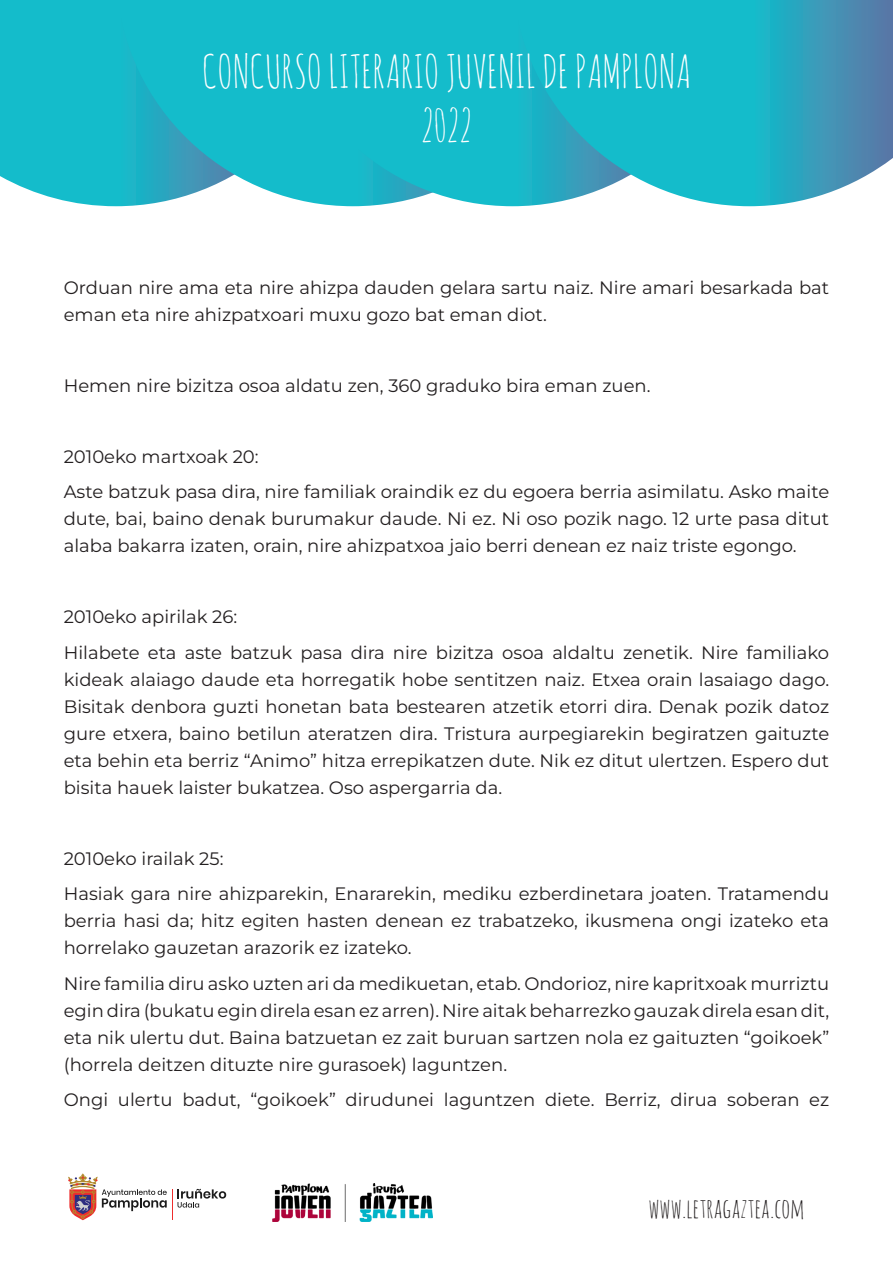
<style>
.page{position:relative;width:893px;height:1263px;background:#fff}
.page>*{position:absolute;margin:0;border:0;box-sizing:border-box;transform-origin:0 0}
.titulo_arriba{font:45px "Amatic SC";color:#fff}
.t1{font:27px "Amatic SC";color:#231f20}
.texto{font:18px/27px "Montserrat";color:#231f20;text-align:justify}
</style>
<div class="page">
<div style="left:0;top:0;width:118px;height:206px;background:#14bccb"></div>
<svg style="left:118px;top:0;width:159px;height:206px;background:#28bbcb"></svg>
<div style="left:277px;top:0;width:237px;height:206px;background:#14bccb"></div>
<svg style="left:514px;top:0;width:379px;height:206px;background:#30b2c6"></svg>
<svg style="left:178px;top:1189px;width:48px;height:18px"></svg>
<hr style="left:172px;top:1189px;width:1px;height:31px;background:#ee2d2d">
<svg style="left:68px;top:1173px;width:99px;height:47px"></svg>
<img style="left:272px;top:1184px;width:160px;height:37px">
<p class="titulo_arriba" style="left:202px;top:43px;width:490px">CONCURSO LITERARIO JUVENIL DE PAMPLONA</p>
<p class="titulo_arriba" style="left:421px;top:97px;width:52px">2022</p>
<p class="texto" style="left:64px;top:273px;width:767px">Orduan nire ama eta nire ahizpa dauden gelara sartu naiz. Nire amari besarkada bat eman eta nire ahizpatxoari muxu gozo bat eman diot.</p>
<p class="texto" style="left:64px;top:371px;width:588px">Hemen nire bizitza osoa aldatu zen, 360 graduko bira eman zuen.</p>
<p class="texto" style="left:64px;top:442px;width:196px">2010eko martxoak 20:</p>
<p class="texto" style="left:64px;top:478px;width:767px">Aste batzuk pasa dira, nire familiak oraindik ez du egoera berria asimilatu. Asko maite dute, bai, baino denak burumakur daude. Ni ez. Ni oso pozik nago. 12 urte pasa ditut alaba bakarra izaten, orain, nire ahizpatxoa jaio berri denean ez naiz triste egongo.</p>
<p class="texto" style="left:64px;top:603px;width:175px">2010eko apirilak 26:</p>
<p class="texto" style="left:64px;top:638px;width:767px">Hilabete eta aste batzuk pasa dira nire bizitza osoa aldaltu zenetik. Nire familiako kideak alaiago daude eta horregatik hobe sentitzen naiz. Etxea orain lasaiago dago.<br>Bisitak denbora guzti honetan bata bestearen atzetik etorri dira. Denak pozik datoz gure etxera, baino betilun ateratzen dira. Tristura aurpegiarekin begiratzen gaituzte eta behin eta berriz “Animo” hitza errepikatzen dute. Nik ez ditut ulertzen. Espero dut bisita hauek laister bukatzea. Oso aspergarria da.</p>
<p class="texto" style="left:64px;top:844px;width:161px">2010eko irailak 25:</p>
<p class="texto" style="left:64px;top:880px;width:767px">Hasiak gara nire ahizparekin, Enararekin, mediku ezberdinetara joaten. Tratamendu berria hasi da; hitz egiten hasten denean ez trabatzeko, ikusmena ongi izateko eta horrelako gauzetan arazorik ez izateko.</p>
<p class="texto" style="left:64px;top:969px;width:767px">Nire familia diru asko uzten ari da medikuetan, etab. Ondorioz, nire kapritxoak murriztu egin dira (bukatu egin direla esan ez arren). Nire aitak beharrezko gauzak direla esan dit, eta nik ulertu dut. Baina batzuetan ez zait buruan sartzen nola ez gaituzten “goikoek” (horrela deitzen dituzte nire gurasoek) laguntzen.</p>
<p class="texto" style="left:64px;top:1086px;width:767px">Ongi ulertu badut, “goikoek” dirudunei laguntzen diete. Berriz, dirua soberan ez</p>
<p class="t1" style="left:648px;top:1190px;width:157px">www.letragaztea.com</p>
</div>
